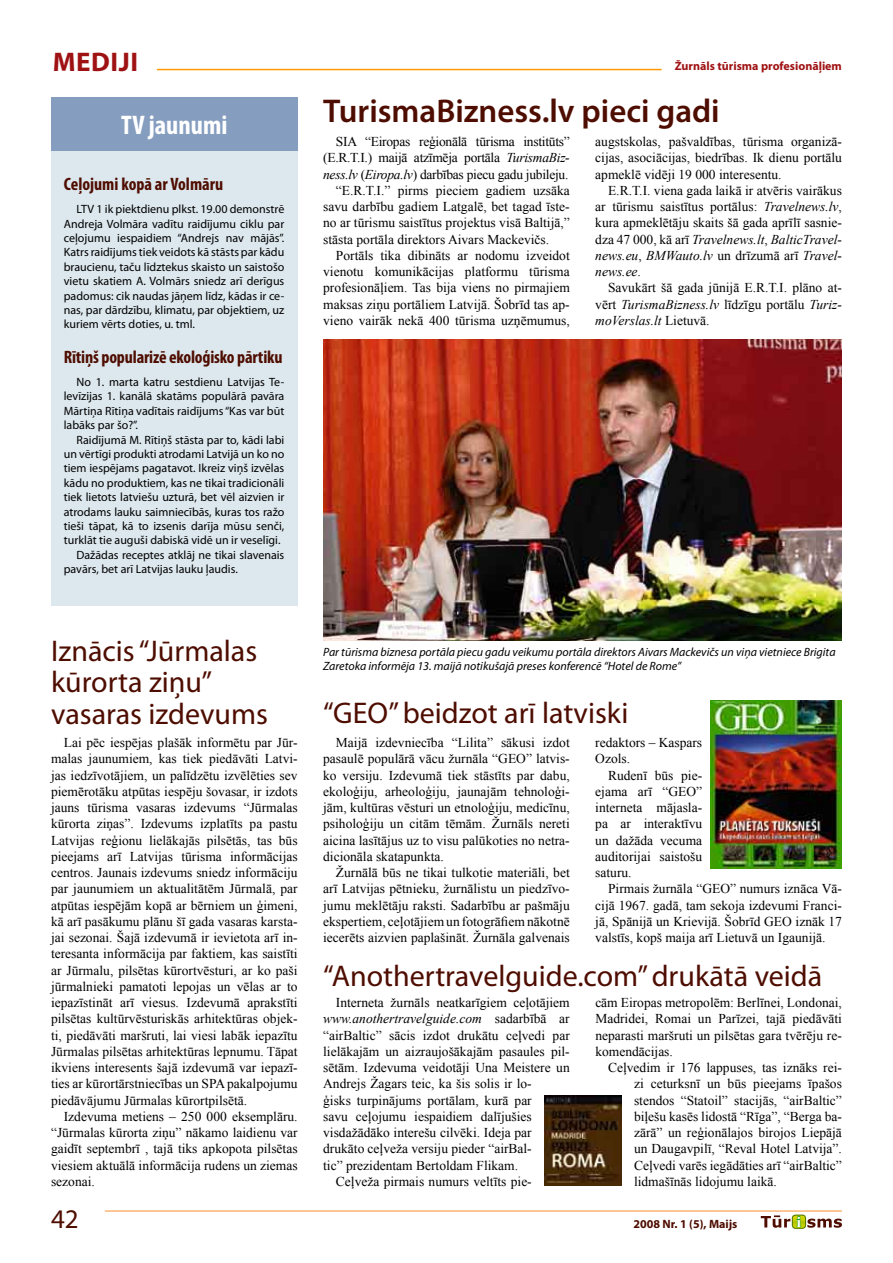
<style>
.page{position:relative;width:893px;height:1263px;background:#fff}
.page>*{position:absolute;margin:0;border:0;box-sizing:border-box;transform-origin:0 0}
.t1{font:600 33px "Myriad Pro";color:#4e0d00}
.t2{font:30px/31.5px "Myriad Pro";color:#4e0d00}
.t3{font:700 condensed 27px "Myriad Pro";color:#fff}
.t4{font:700 27px "Myriad Pro";color:#9f1213}
.t5{font:27px "Myriad Pro";color:#4e0d00}
.t6{font:700 condensed 18px "Myriad Pro";letter-spacing:-.01em;color:#4e0d00}
.t7{font:700 15.15px "Times New Roman";color:#fff}
.t8{font:13.5px/16.2px "Times New Roman";color:#000;text-align:justify}
.t9{font:13.5px "Times New Roman";letter-spacing:-.02em;color:#000}
.t10{font:italic 13.5px "Times New Roman";color:#000}
.t11{font:12px/14.4px "Myriad Pro";color:#000;text-align:justify}
.t12{font:italic 12px/14.4px "Myriad Pro";color:#000}
.t13{font:700 12px "Myriad Pro";color:#9f1213}
.t14{font:700 12px "Myriad Pro";color:#4e0d00}
.s1{font-style:italic}
.s2{font-style:normal}
</style>
<div class="page">
<hr style="left:105px;top:1210px;width:737px;height:2px;background:#ffb576">
<div style="left:792px;top:1214px;width:14px;height:15px;border:1px solid #587b00;border-radius:3px"></div>
<svg style="left:761px;top:1215px;width:81px;height:13px"></svg>
<hr style="left:157px;top:69px;width:505px;height:1px;background:#ff9a00">
<div style="left:51px;top:115px;width:247px;height:491px;background:#dde8ee"></div>
<img style="left:545px;top:1096px;width:76px;height:89px">
<img style="left:323px;top:339px;width:519px;height:302px">
<div style="left:51px;top:97px;width:247px;height:54px;background:#859dbf"></div>
<img style="left:711px;top:701px;width:131px;height:167px">
<h3 class="t4" style="left:53px;top:47px;width:20px">med</h3>
<h3 class="t4" style="left:110px;top:47px;width:29px">iji</h3>
<h3 class="t3" style="left:121px;top:110px;width:108px">TV jaunumi</h3>
<h3 class="t6" style="left:64px;top:174px;width:161px">Ceļojumi kopā ar Volmāru</h3>
<p class="t11" style="left:64px;top:202px;width:222px;text-indent:13px">LTV 1 ik piektdienu plkst. 19.00 demonstrē Andreja Volmāra vadītu raidījumu ciklu par ceļojumu iespaidiem “Andrejs nav mājās”.<br>Katrs raidījums tiek veidots kā stāsts par kādu braucienu, taču līdztekus skaisto un saistošo vietu skatiem A. Volmārs sniedz arī derīgus padomus: cik naudas jāņem līdz, kādas ir ce&shy;nas, par dārdzību, klimatu, par objektiem, uz kuriem vērts doties, u. tml.</p>
<h3 class="t6" style="left:64px;top:347px;width:220px">Rītiņš popularizē ekoloģisko pārtiku</h3>
<p class="t11" style="left:64px;top:375px;width:222px;text-indent:13px">No 1. marta katru sestdienu Latvijas Te&shy;levīzijas 1. kanālā skatāms populārā pavāra Mārtiņa Rītiņa vadītais raidījums “Kas var būt labāks par šo?”.</p>
<p class="t11" style="left:77px;top:433px;width:209px">Raidījumā M. Rītiņš stāsta par to, kādi labi</p>
<p class="t11" style="left:64px;top:447px;width:222px">un vērtīgi produkti atrodami Latvijā un ko no</p>
<p class="t11" style="left:64px;top:461px;width:222px">tiem iespējams pagatavot. Ikreiz viņš izvēlas</p>
<p class="t11" style="left:64px;top:476px;width:222px">kādu no produktiem, kas ne tikai tradicionāli</p>
<p class="t11" style="left:64px;top:490px;width:222px">tiek lietots latviešu uzturā, bet vēl aizvien ir</p>
<p class="t11" style="left:64px;top:505px;width:222px">atrodams lauku saimniecībās, kuras tos ražo</p>
<p class="t11" style="left:64px;top:519px;width:222px">tieši tāpat, kā to izsenis darīja mūsu senči,</p>
<p class="t11" style="left:64px;top:533px;width:218px">turklāt tie auguši dabiskā vidē un ir veselīgi.</p>
<p class="t11" style="left:77px;top:548px;width:209px">Dažādas receptes atklāj ne tikai slavenais</p>
<p class="t11" style="left:64px;top:562px;width:176px">pavārs, bet arī Latvijas lauku ļaudis.</p>
<p class="t13" style="left:675px;top:60px;width:169px">Žurnāls tūrisma profesionāļiem</p>
<h1 class="t1" style="left:323px;top:90px;width:398px">TurismaBizness.lv pieci gadi</h1>
<p class="t9" style="left:336px;top:133px;width:235px">SIA “Eiropas reģionālā tūrisma institūts”</p>
<p class="t9" style="left:323px;top:149px;width:248px">(E.R.T.I.) maijā atzīmēja portāla <span class="s1">TurismaBiz-</span></p>
<p class="t9" style="left:323px;top:165px;width:247px"><span class="s1">ness.lv</span> (<span class="s1">Eiropa.lv</span>) darbības piecu gadu jubileju.</p>
<p class="t8" style="left:336px;top:182px;width:235px">“E.R.T.I.” pirms pieciem gadiem uzsāka</p>
<p class="t8" style="left:323px;top:198px;width:248px">savu darbību gadiem Latgalē, bet tagad īste-</p>
<p class="t8" style="left:323px;top:214px;width:248px">no ar tūrismu saistītus projektus visā Baltijā,”</p>
<p class="t8" style="left:323px;top:231px;width:228px">stāsta portāla direktors Aivars Mackevičs.</p>
<p class="t8" style="left:336px;top:247px;width:235px">Portāls tika dibināts ar nodomu izveidot</p>
<p class="t8" style="left:323px;top:263px;width:248px">vienotu komunikācijas platformu tūrisma</p>
<p class="t8" style="left:323px;top:279px;width:248px">profesionāļiem. Tas bija viens no pirmajiem</p>
<p class="t8" style="left:323px;top:296px;width:248px">maksas ziņu portāliem Latvijā. Šobrīd tas ap-</p>
<p class="t8" style="left:323px;top:312px;width:248px">vieno vairāk nekā 400 tūrisma uzņēmumus,</p>
<p class="t8" style="left:595px;top:133px;width:248px">augstskolas, pašvaldības, tūrisma organizā&shy;cijas, asociācijas, biedrības. Ik dienu portālu apmeklē vidēji 19 000 interesentu.</p>
<p class="t8" style="left:595px;top:182px;width:248px;text-indent:13px">E.R.T.I. viena gada laikā ir atvēris vairākus ar tūrismu saistītus portālus: <span class="s1">Travelnews.lv</span>, kura apmeklētāju skaits šā gada aprīlī sasnie&shy;dza 47 000, kā arī <span class="s1">Travelnews.lt</span>, <span class="s1">BalticTravel&shy;news.eu</span>, <span class="s1">BMWauto.lv</span> un drīzumā arī <span class="s1">Travel&shy;news.ee</span>.</p>
<p class="t8" style="left:595px;top:279px;width:248px;text-indent:13px">Savukārt šā gada jūnijā E.R.T.I. plāno at&shy;vērt <span class="s1">TurismaBizness.lv</span> līdzīgu portālu <span class="s1">Turiz&shy;moVerslas.lt</span> Lietuvā.</p>
<h2 class="t2" style="left:51px;top:635px;width:218px">Iznācis “Jūrmalas kūrorta ziņu” vasaras izdevums</h2>
<p class="t8" style="left:51px;top:734px;width:248px;text-indent:13px">Lai pēc iespējas plašāk informētu par Jūr&shy;malas jaunumiem, kas tiek piedāvāti Latvi&shy;jas iedzīvotājiem, un palīdzētu izvēlēties sev piemērotāku atpūtas iespēju šovasar, ir izdots jauns tūrisma vasaras izdevums “Jūrmalas kūrorta ziņas”. Izdevums izplatīts pa pastu Latvijas reģionu lielākajās pilsētās, tas būs pieejams arī Latvijas tūrisma informācijas centros. Jaunais izdevums sniedz informāciju par jaunumiem un aktualitātēm Jūrmalā, par atpūtas iespējām kopā ar bērniem un ģimeni, kā arī pasākumu plānu šī gada vasaras karsta&shy;jai sezonai. Šajā izdevumā ir ievietota arī in&shy;teresanta informācija par faktiem, kas saistīti ar Jūrmalu, pilsētas kūrortvēsturi, ar ko paši jūrmalnieki pamatoti lepojas un vēlas ar to iepazīstināt arī viesus. Izdevumā aprakstīti pilsētas kultūrvēsturiskās arhitektūras objek&shy;ti, piedāvāti maršruti, lai viesi labāk iepazītu Jūrmalas pilsētas arhitektūras lepnumu. Tāpat ikviens interesents šajā izdevumā var iepazī&shy;ties ar kūrortārstniecības un SPA pakalpojumu piedāvājumu Jūrmalas kūrortpilsētā.</p>
<p class="t8" style="left:51px;top:1108px;width:248px;text-indent:13px">Izdevuma metiens – 250 000 eksemplāru. “Jūrmalas kūrorta ziņu” nākamo laidienu var gaidīt septembrī , tajā tiks apkopota pilsētas viesiem aktuālā informācija rudens un ziemas sezonai.</p>
<p class="t12" style="left:323px;top:645px;width:514px">Par tūrisma biznesa portāla piecu gadu veikumu portāla direktors Aivars Mackevičs un viņa vietniece Brigita<br>Zaretoka informēja 13. maijā notikušajā preses konferencē “Hotel de Rome”</p>
<h2 class="t2" style="left:323px;top:698px;width:307px">“GEO” beidzot arī latviski</h2>
<p class="t8" style="left:323px;top:734px;width:248px;text-indent:13px">Maijā izdevniecība “Lilita” sākusi izdot pasaulē populārā vācu žurnāla “GEO” latvis&shy;ko versiju. Izdevumā tiek stāstīts par dabu, ekoloģiju, arheoloģiju, jaunajām tehnoloģi&shy;jām, kultūras vēsturi un etnoloģiju, medicīnu, psiholoģiju un citām tēmām. Žurnāls nereti aicina lasītājus uz to visu palūkoties no netra&shy;dicionāla skatapunkta.</p>
<p class="t8" style="left:323px;top:864px;width:248px;text-indent:13px">Žurnālā būs ne tikai tulkotie materiāli, bet arī Latvijas pētnieku, žurnālistu un piedzīvo&shy;jumu meklētāju raksti. Sadarbību ar pašmāju ekspertiem, ceļotājiem un fotogrāfiem nākotnē iecerēts aizvien paplašināt. Žurnāla galvenais</p>
<p class="t8" style="left:595px;top:734px;width:108px">redaktors – Kaspars<br>Ozols.</p>
<p class="t8" style="left:595px;top:767px;width:108px;text-indent:13px">Rudenī būs pie&shy;ejama arī “GEO” interneta mājasla&shy;pa ar interaktīvu un dažāda vecuma auditorijai saistošu saturu.</p>
<p class="t8" style="left:595px;top:880px;width:248px;text-indent:13px">Pirmais žurnāla “GEO” numurs iznāca Vā&shy;cijā 1967. gadā, tam sekoja izdevumi Franci&shy;jā, Spānijā un Krievijā. Šobrīd GEO iznāk 17 valstīs, kopš maija arī Lietuvā un Igaunijā.</p>
<h2 class="t2" style="left:323px;top:960px;width:501px">“Anothertravelguide.com” drukātā veidā</h2>
<p class="t8" style="left:336px;top:994px;width:235px">Interneta žurnāls neatkarīgiem ceļotājiem</p>
<p class="t10" style="left:323px;top:1009px;width:248px">www.anothertravelguide.com <span class="s2">sadarbībā ar</span></p>
<p class="t8" style="left:323px;top:1027px;width:248px">“airBaltic” sācis izdot drukātu ceļvedi par</p>
<p class="t8" style="left:323px;top:1043px;width:248px">lielākajām un aizraujošākajām pasaules pil-</p>
<p class="t8" style="left:323px;top:1059px;width:248px">sētām. Izdevuma veidotāji Una Meistere un</p>
<p class="t8" style="left:323px;top:1075px;width:210px">Andrejs Žagars teic, ka šis solis ir lo-</p>
<p class="t8" style="left:323px;top:1092px;width:210px">ģisks turpinājums portālam, kurā par</p>
<p class="t8" style="left:323px;top:1108px;width:210px">savu ceļojumu iespaidiem dalījušies</p>
<p class="t8" style="left:323px;top:1124px;width:210px">visdažādāko interešu cilvēki. Ideja par</p>
<p class="t8" style="left:323px;top:1140px;width:210px">drukāto ceļveža versiju pieder “airBal-</p>
<p class="t8" style="left:323px;top:1157px;width:196px">tic” prezidentam Bertoldam Flikam.</p>
<p class="t8" style="left:336px;top:1173px;width:197px">Ceļveža pirmais numurs veltīts pie-</p>
<p class="t8" style="left:595px;top:994px;width:248px">cām Eiropas metropolēm: Berlīnei, Londonai, Madridei, Romai un Parīzei, tajā piedāvāti neparasti maršruti un pilsētas gara tvērēju re&shy;komendācijas.</p>
<p class="t8" style="left:634px;top:1059px;width:209px;text-indent:-26px">Ceļvedim ir 176 lappuses, tas iznāks rei&shy;zi ceturksnī un būs pieejams īpašos stendos “Statoil” stacijās, “airBaltic” biļešu kasēs lidostā “Rīga”, “Berga ba&shy;zārā” un reģionālajos birojos Liepājā un Daugavpilī, “Reval Hotel Latvija”.<br>Ceļvedi varēs iegādāties arī “airBaltic” lidmašīnās lidojumu laikā.</p>
<h3 class="t5" style="left:51px;top:1204px;width:29px">42</h3>
<p class="t14" style="left:633px;top:1217px;width:105px">2008 Nr. 1 (5), Maijs</p>
<p class="t7" style="left:797px;top:1211px;width:6px">i</p>
</div>
